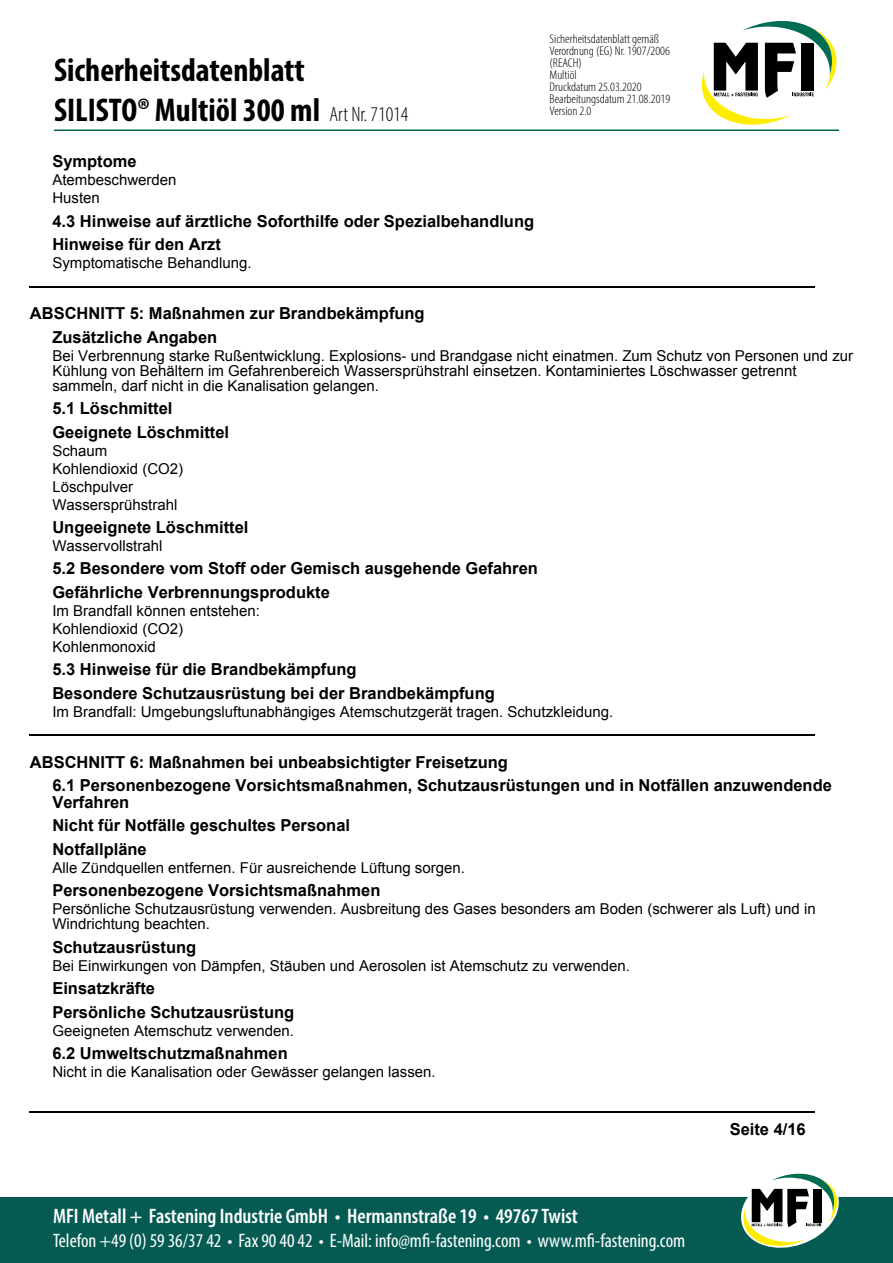
<style>
.page{position:relative;width:893px;height:1263px;background:#fff}
.page>*{position:absolute;margin:0;border:0;box-sizing:border-box;transform-origin:0 0}
.t1{font:700 condensed 33px/39.6px "Myriad Pro";color:#000}
.t2{font:600 condensed 21px "Myriad Pro";color:#fff}
.t3{font:condensed 19.5px "Myriad Pro";color:#fff}
.t4{font:700 16.5px/23.7px "Arial";color:#000}
.t5{font:15px/18px "Arial";color:#000}
.t6{font:300 condensed 12.75px/12px "Myriad Pro";color:#000;scale:1.06 1}
.s1{font-weight:300;font-size:21px}
</style>
<div class="page">
<hr style="left:54px;top:129px;width:785px;height:2px;background:#00664b">
<svg style="left:702px;top:20px;width:135px;height:105px"></svg>
<div style="left:0;top:1197px;width:893px;height:66px;background:#055b52"></div>
<svg style="left:741px;top:1173px;width:98px;height:75px"></svg>
<hr style="left:30px;top:286px;width:785px;height:2px;background:#000">
<hr style="left:30px;top:735px;width:785px;height:1px;background:#000">
<hr style="left:30px;top:1111px;width:785px;height:2px;background:#000">
<h1 class="t1" style="left:54px;top:50px;width:356px">Sicherheitsdatenblatt<br>SILISTO® Multiöl 300 ml <span class="s1">Art Nr. 71014</span></h1>
<p class="t6" style="left:550px;top:33px;width:115px">Sicherheitsdatenblatt gemäß<br>Verordnung (EG) Nr. 1907/2006 (REACH)<br>Multiöl<br>Druckdatum 25.03.2020<br>Bearbeitungsdatum 21.08.2019<br>Version 2.0</p>
<p class="t4" style="left:52px;top:150px;width:86px">Symptome</p>
<p class="t5" style="left:52px;top:171px;width:126px">Atembeschwerden<br>Husten</p>
<p class="t4" style="left:52px;top:209px;width:483px">4.3 Hinweise auf ärztliche Soforthilfe oder Spezialbehandlung<br>Hinweise für den Arzt</p>
<p class="t5" style="left:52px;top:254px;width:201px">Symptomatische Behandlung.</p>
<p class="t4" style="left:52px;top:302px;width:374px;text-indent:-23px">ABSCHNITT 5: Maßnahmen zur Brandbekämpfung<br>Zusätzliche Angaben</p>
<p class="t5" style="left:52px;top:348px;width:802px;line-height:15px">Bei Verbrennung starke Rußentwicklung. Explosions- und Brandgase nicht einatmen. Zum Schutz von Personen und zur<br>Kühlung von Behältern im Gefahrenbereich Wassersprühstrahl einsetzen. Kontaminiertes Löschwasser getrennt sammeln, darf nicht in die Kanalisation gelangen.</p>
<p class="t4" style="left:52px;top:397px;width:178px">5.1 Löschmittel<br>Geeignete Löschmittel</p>
<p class="t5" style="left:52px;top:441px;width:132px">Schaum<br>Kohlendioxid (CO2)<br>Löschpulver<br>Wassersprühstrahl</p>
<p class="t4" style="left:52px;top:515px;width:198px">Ungeeignete Löschmittel</p>
<p class="t5" style="left:52px;top:537px;width:111px">Wasservollstrahl</p>
<p class="t4" style="left:52px;top:557px;width:487px">5.2 Besondere vom Stoff oder Gemisch ausgehende Gefahren<br>Gefährliche Verbrennungsprodukte</p>
<p class="t5" style="left:52px;top:601px;width:209px">Im Brandfall können entstehen:<br>Kohlendioxid (CO2)<br>Kohlenmonoxid</p>
<p class="t4" style="left:52px;top:658px;width:444px">5.3 Hinweise für die Brandbekämpfung<br>Besondere Schutzausrüstung bei der Brandbekämpfung</p>
<p class="t5" style="left:52px;top:702px;width:562px">Im Brandfall: Umgebungsluftunabhängiges Atemschutzgerät tragen. Schutzkleidung.</p>
<p class="t4" style="left:52px;top:750px;width:781px;text-indent:-23px">ABSCHNITT 6: Maßnahmen bei unbeabsichtigter Freisetzung<br>6.1 Personenbezogene Vorsichtsmaßnahmen, Schutzausrüstungen und in Notfällen anzuwendende</p>
<p class="t4" style="left:52px;top:790px;width:299px">Verfahren<br>Nicht für Notfälle geschultes Personal<br>Notfallpläne</p>
<p class="t5" style="left:52px;top:859px;width:414px">Alle Zündquellen entfernen. Für ausreichende Lüftung sorgen.</p>
<p class="t4" style="left:52px;top:879px;width:329px">Personenbezogene Vorsichtsmaßnahmen</p>
<p class="t5" style="left:52px;top:901px;width:765px;line-height:15px">Persönliche Schutzausrüstung verwenden. Ausbreitung des Gases besonders am Boden (schwerer als Luft) und in<br>Windrichtung beachten.</p>
<p class="t4" style="left:52px;top:935px;width:145px">Schutzausrüstung</p>
<p class="t5" style="left:52px;top:956px;width:579px">Bei Einwirkungen von Dämpfen, Stäuben und Aerosolen ist Atemschutz zu verwenden.</p>
<p class="t4" style="left:52px;top:976px;width:243px">Einsatzkräfte<br>Persönliche Schutzausrüstung</p>
<p class="t5" style="left:52px;top:1021px;width:243px">Geeigneten Atemschutz verwenden.</p>
<p class="t4" style="left:52px;top:1041px;width:237px">6.2 Umweltschutzmaßnahmen</p>
<p class="t5" style="left:52px;top:1062px;width:385px">Nicht in die Kanalisation oder Gewässer gelangen lassen.</p>
<h2 class="t2" style="left:53px;top:1203px;width:526px">MFI Metall + Fastening Industrie GmbH • Hermannstraße 19 • 49767 Twist</h2>
<h3 class="t3" style="left:53px;top:1228px;width:634px">Telefon +49 (0) 59 36/37 42 • Fax 90 40 42 • E-Mail: info@mfi-fastening.com • www.mfi-fastening.com</h3>
<p class="t4" style="left:730px;top:1118px;width:78px">Seite 4/16</p>
</div>
